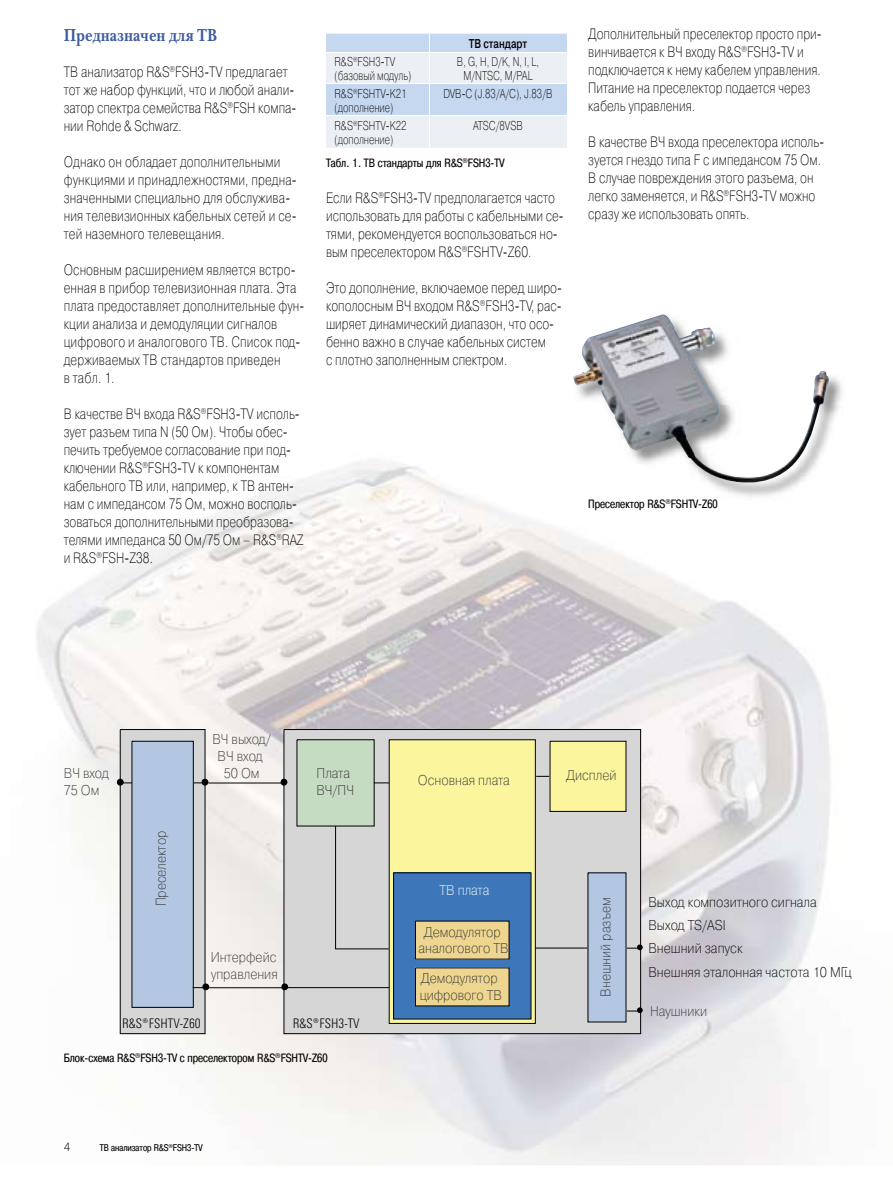
<style>
.page{position:relative;width:893px;height:1191px;background:#fff}
.page>*{position:absolute;margin:0;border:0;box-sizing:border-box;transform-origin:0 0}
.t1{font:700 18px "New Baskerville C";color:#3e5ba1;scale:.8 1}
.t2{font:15px/18px "Pragmatica Light C";color:#000;scale:.8 1}
.t3{font:14.1px/17px "Pragmatica Light C";color:#343333;scale:.9 1}
.t4{font:14.1px/23.1px "Pragmatica Light C";color:#000;scale:.9 1}
.t5{font:14.1px "Pragmatica Light C";color:#fff;scale:.9 1}
.t6{font:300 13.2px "RS Univers Cond";color:#000}
.t7{font:12.75px/13.5px "Pragmatica Light C";color:#000;scale:.75 1}
.t8{font:700 12.75px "Pragmatica Light C";color:#000;scale:.75 1}
.t9{font:12px "Pragmatica Cond C";color:#000}
.t10{font:12px "Pragmatica Light C";color:#000}
.t11{font:9.75px "Pragmatica Cond C";color:#000}
</style>
<div class="page">
<img style="left:36px;top:460px;width:541px;height:705px">
<img style="left:577px;top:538px;width:253px;height:627px">
<div style="left:284px;top:729px;width:357px;height:304px;background:#d6d6d6"></div>
<div style="left:297px;top:739px;width:77px;height:87px;background:#c5dcc2"></div>
<div style="left:297px;top:739px;width:78px;height:87px;border:1px solid #000"></div>
<div style="left:389px;top:739px;width:146px;height:284px;background:#fbf59e"></div>
<div style="left:588px;top:873px;width:38px;height:149px;background:#b3c7e3"></div>
<div style="left:550px;top:741px;width:76px;height:70px;background:#fbf59e"></div>
<div style="left:550px;top:741px;width:76px;height:71px;border:1px solid #000"></div>
<div style="left:394px;top:873px;width:137px;height:146px;background:#3d77b9"></div>
<svg style="left:280px;top:777px;width:8px;height:9px"></svg>
<svg style="left:641px;top:943px;width:2px;height:8px"></svg>
<svg style="left:335px;top:775px;width:306px;height:236px"></svg>
<svg style="left:636px;top:1006px;width:7px;height:7px"></svg>
<div style="left:120px;top:729px;width:85px;height:304px;background:#d6d6d6"></div>
<div style="left:120px;top:729px;width:85px;height:305px;border:1px solid #000"></div>
<svg style="left:116px;top:777px;width:16px;height:9px"></svg>
<svg style="left:194px;top:777px;width:15px;height:9px"></svg>
<div style="left:132px;top:741px;width:61px;height:266px;background:#b3c7e3"></div>
<div style="left:132px;top:741px;width:62px;height:266px;border:1px solid #000"></div>
<hr style="left:209px;top:782px;width:73px;height:1px;background:#000">
<svg style="left:193px;top:982px;width:17px;height:9px"></svg>
<hr style="left:285px;top:987px;width:104px;height:1px;background:#000">
<svg style="left:281px;top:982px;width:7px;height:9px"></svg>
<hr style="left:210px;top:987px;width:73px;height:1px;background:#000">
<img style="left:572px;top:377px;width:270px;height:124px">
<img style="left:573px;top:314px;width:256px;height:168px">
<svg style="left:326px;top:34px;width:241px;height:114px;background:#dbe5f1"></svg>
<hr style="left:326px;top:52px;width:103px;height:1px;background:#fff">
<hr style="left:429px;top:52px;width:138px;height:1px;background:#fff">
<hr style="left:429px;top:52px;width:1px;height:32px;background:#fff">
<hr style="left:326px;top:84px;width:103px;height:1px;background:#fff">
<hr style="left:429px;top:84px;width:138px;height:1px;background:#fff">
<hr style="left:429px;top:84px;width:1px;height:31px;background:#fff">
<hr style="left:326px;top:115px;width:103px;height:1px;background:#fff">
<hr style="left:429px;top:115px;width:138px;height:1px;background:#fff">
<hr style="left:429px;top:116px;width:1px;height:32px;background:#fff">
<p class="t1" style="left:64px;top:24px;width:193px">Предназначен для ТВ</p>
<p class="t2" style="left:64px;top:63px;width:292px">ТВ анализатор R&amp;S<sup>®</sup>FSH3-TV предлагает тот же набор функций, что и любой анали&shy;затор спектра семейства R&amp;S<sup>®</sup>FSH компа&shy;нии Rohde &amp; Schwarz.</p>
<p class="t2" style="left:64px;top:153px;width:293px">Однако он обладает дополнительными функциями и принадлежностями, предна&shy;значенными специально для обслужива&shy;ния телевизионных кабельных сетей и се&shy;тей наземного телевещания.</p>
<p class="t2" style="left:64px;top:261px;width:302px">Основным расширением является встро&shy;енная в прибор телевизионная плата. Эта плата предоставляет дополнительные фун&shy;кции анализа и демодуляции сигналов цифрового и аналогового ТВ. Список под&shy;держиваемых ТВ стандартов приведен<br>в табл. 1.</p>
<p class="t2" style="left:64px;top:405px;width:301px">В качестве ВЧ входа R&amp;S<sup>®</sup>FSH3-TV исполь&shy;зует разъем типа N (50 Ом). Чтобы обес&shy;печить требуемое согласование при под&shy;ключении R&amp;S<sup>®</sup>FSH3-TV к компонентам кабельного ТВ или, например, к ТВ антен&shy;нам с импедансом 75 Ом, можно восполь&shy;зоваться дополнительными преобразова&shy;телями импеданса 50 Ом/75 Ом – R&amp;S<sup>®</sup>RAZ и R&amp;S<sup>®</sup>FSH-Z38.</p>
<p class="t8" style="left:469px;top:37px;width:80px">ТВ стандарт</p>
<p class="t7" style="left:334px;top:55px;width:104px">R&amp;S<sup>®</sup>FSH3-TV (базовый модуль)</p>
<p class="t7" style="left:457px;top:55px;width:111px;text-align:center">B, G, H, D/K, N, I, L,<br>M/NTSC, M/PAL</p>
<p class="t7" style="left:334px;top:87px;width:98px">R&amp;S<sup>®</sup>FSHTV-K21 (дополнение)</p>
<p class="t7" style="left:443px;top:87px;width:147px">DVB-C (J.83/A/C), J.83/B</p>
<p class="t7" style="left:334px;top:119px;width:98px">R&amp;S<sup>®</sup>FSHTV-K22 (дополнение)</p>
<p class="t7" style="left:473px;top:119px;width:68px">ATSC/8VSB</p>
<p class="t9" style="left:326px;top:156px;width:180px">Табл. 1. ТВ стандарты для R&amp;S<sup>®</sup>FSH3-TV</p>
<p class="t2" style="left:326px;top:189px;width:299px">Если R&amp;S<sup>®</sup>FSH3-TV предполагается часто использовать для работы с кабельными се&shy;тями, рекомендуется воспользоваться но&shy;вым преселектором R&amp;S<sup>®</sup>FSHTV-Z60.</p>
<p class="t2" style="left:326px;top:279px;width:296px">Это дополнение, включаемое перед широ&shy;кополосным ВЧ входом R&amp;S<sup>®</sup>FSH3-TV, рас&shy;ширяет динамический диапазон, что осо&shy;бенно важно в случае кабельных систем<br>с плотно заполненным спектром.</p>
<p class="t2" style="left:588px;top:25px;width:293px">Дополнительный преселектор просто при&shy;винчивается к ВЧ входу R&amp;S<sup>®</sup>FSH3-TV и подключается к нему кабелем управления.<br>Питание на преселектор подается через кабель управления.</p>
<p class="t2" style="left:588px;top:133px;width:296px">В качестве ВЧ входа преселектора исполь&shy;зуется гнездо типа F с импедансом 75 Ом.<br>В случае повреждения этого разъема, он легко заменяется, и R&amp;S<sup>®</sup>FSH3-TV можно сразу же использовать опять.</p>
<p class="t9" style="left:588px;top:497px;width:131px">Преселектор R&amp;S<sup>®</sup>FSHTV-Z60</p>
<p class="t3" style="left:64px;top:765px;width:52px">ВЧ вход<br>75 Ом</p>
<p class="t3" style="left:153px;top:906px;width:85px;rotate:-90deg">Преселектор</p>
<p class="t3" style="left:212px;top:731px;width:66px;text-align:center">ВЧ выход/<br>ВЧ вход<br>50 Ом</p>
<p class="t3" style="left:211px;top:949px;width:76px">Интерфейс управления</p>
<p class="t3" style="left:316px;top:764px;width:43px">Плата<br>ВЧ/ПЧ</p>
<p class="t3" style="left:418px;top:771px;width:104px">Основная плата</p>
<p class="t5" style="left:439px;top:882px;width:57px">ТВ плата</p>
<p class="t3" style="left:418px;top:923px;width:102px;text-align:center">Демодулятор аналогового ТВ</p>
<p class="t3" style="left:420px;top:970px;width:93px">Демодулятор цифрового ТВ</p>
<p class="t3" style="left:566px;top:766px;width:57px">Дисплей</p>
<p class="t3" style="left:597px;top:997px;width:112px;rotate:-90deg">Внешний разъем</p>
<p class="t4" style="left:648px;top:891px;width:227px">Выход композитного сигнала<br>Выход TS/ASI<br>Внешний запуск<br>Внешняя эталонная частота 10 МГц</p>
<p class="t6" style="left:122px;top:1015px;width:80px">¸FSHTV-Z60</p>
<p class="t6" style="left:293px;top:1015px;width:68px">¸FSH3-TV</p>
<p class="t9" style="left:64px;top:1050px;width:265px">Блок-схема R&amp;S<sup>®</sup>FSH3-TV с преселектором R&amp;S<sup>®</sup>FSHTV-Z60</p>
<p class="t10" style="left:64px;top:1140px;width:8px">4</p>
<p class="t11" style="left:100px;top:1142px;width:104px">ТВ анализатор R&amp;S<sup>®</sup>FSH3-TV</p>
<p class="t3" style="left:650px;top:1002px;width:65px">Наушники</p>
</div>
